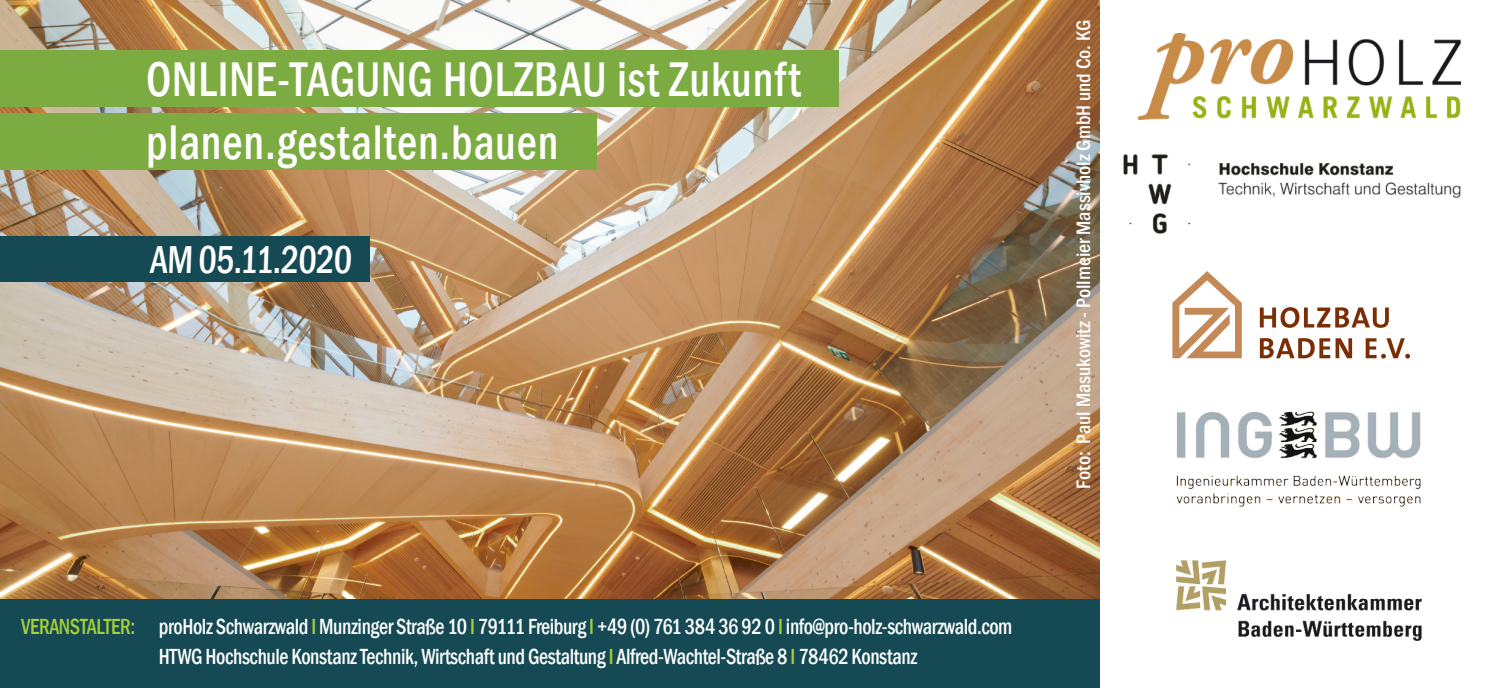
<style>
.page{position:relative;width:1489px;height:688px;background:#fff}
.page>*{position:absolute;margin:0;border:0;box-sizing:border-box;transform-origin:0 0}
.t1{font:500 condensed 50px "Franklin Gothic";letter-spacing:.02em;color:#fff;scale:.9 1}
.t2{font:500 condensed 40px "Franklin Gothic";color:#fff;scale:.9 1}
.t3{font:500 condensed 22.5px/30px "Franklin Gothic";letter-spacing:-.02em;color:#fff;scale:.9 1}
.t4{font:500 condensed 20px "Franklin Gothic";color:#fff}
.s1{color:#a7cf38}
</style>
<div class="page">
<img style="left:0;top:0;width:1099px;height:599px">
<div style="left:0;top:236px;width:369px;height:46px;background:#154953"></div>
<div style="left:0;top:113px;width:596px;height:57px;background:#7cac41"></div>
<div style="left:0;top:50px;width:838px;height:57px;background:#7cac41"></div>
<div style="left:0;top:599px;width:1121px;height:88px;background:#154953"></div>
<div style="left:1099px;top:0;width:389px;height:687px;background:#fff"></div>
<img style="left:1138px;top:34px;width:321px;height:85px">
<img style="left:1123px;top:154px;width:336px;height:80px">
<img style="left:1176px;top:560px;width:245px;height:80px">
<img style="left:1176px;top:411px;width:245px;height:96px">
<svg style="left:1259px;top:307px;width:129px;height:21px"></svg>
<svg style="left:1259px;top:338px;width:92px;height:20px"></svg>
<svg style="left:1365px;top:338px;width:44px;height:20px"></svg>
<svg style="left:1172px;top:271px;width:69px;height:87px"></svg>
<h1 class="t1" style="left:146px;top:61px;width:729px">ONLINE-TAGUNG HOLZBAU ist Zukunft</h1>
<h1 class="t1" style="left:146px;top:124px;width:459px">planen.gestalten.bauen</h1>
<h2 class="t2" style="left:150px;top:245px;width:227px">AM 05.11.2020</h2>
<p class="t3" style="left:159px;top:612px;width:949px;text-indent:-137px"><span class="s1">VERANSTALTER:</span> proHolz Schwarzwald <span class="s1">I</span> Munzinger Straße 10 <span class="s1">I</span> 79111 Freiburg <span class="s1">I</span> +49 (0) 761 384 36 92 0 <span class="s1">I</span> info@pro-holz-schwarzwald.com<br>HTWG Hochschule Konstanz Technik, Wirtschaft und Gestaltung <span class="s1">I</span> Alfred-Wachtel-Straße 8 <span class="s1">I</span> 78462 Konstanz</p>
<p class="t4" style="left:1076px;top:488px;width:470px;rotate:-90deg">Foto: Paul Masukowitz - Pollmeier Massivholz GmbH und Co. KG</p>
</div>
